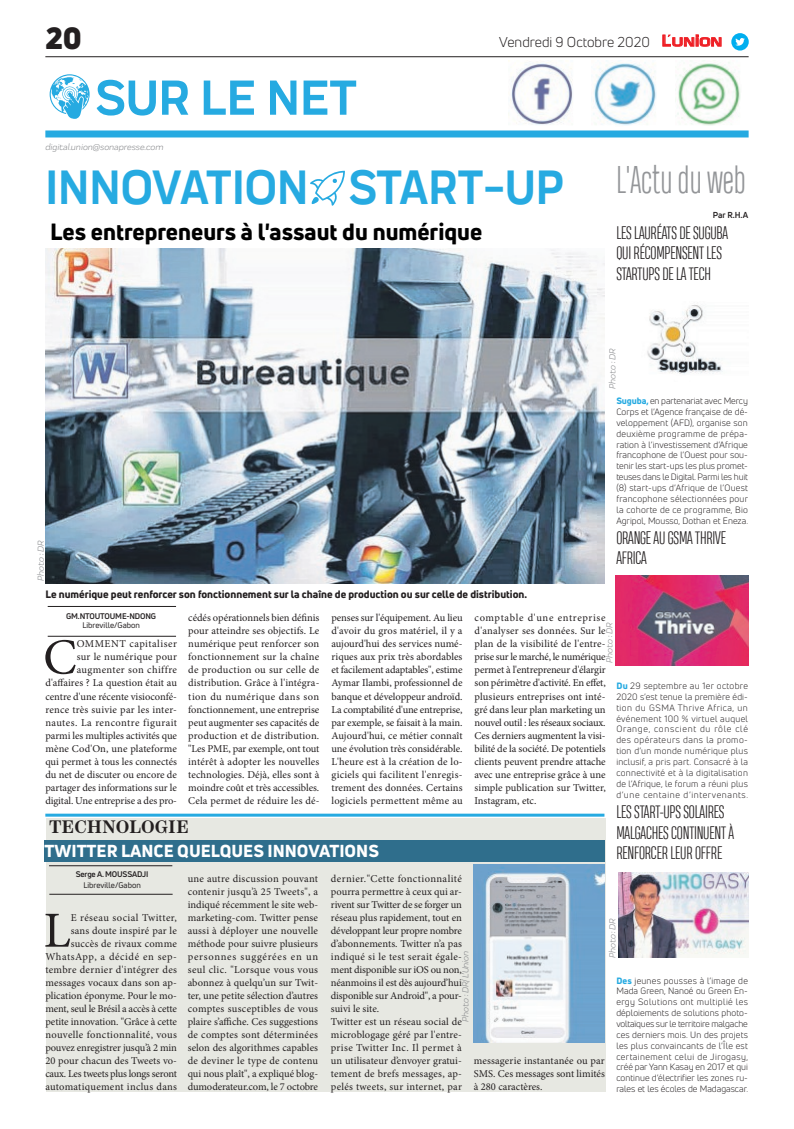
<style>
.page{position:relative;width:794px;height:1129px;background:#fff}
.page>*{position:absolute;margin:0;border:0;box-sizing:border-box;transform-origin:0 0}
.t1{font:700 51px "Praktika";color:#26aae1}
.t2{font:50.5px "Minion Pro";color:#231f20}
.t3{font:700 50px "Praktika";color:#26aae1;scale:.95 1}
.t4{font:900 30px "Uni Neue";color:#231f20}
.t5{font:800 23px "Uni Neue";color:#000}
.t6{font:600 18px "Scotch Text";color:#231f20}
.t7{font:300 17px/20.4px "Heading Compressed Pro";letter-spacing:-.01em;color:#231f20}
.t8{font:800 17px "Uni Neue";color:#fff}
.t9{font:14px "Uni Neue";color:#231f20}
.t10{font:10.5px/13px "Minion Pro";color:#231f20;text-align:justify}
.t11{font:800 10.5px "Uni Neue";color:#231f20}
.t12{font:9px/10.8px "Uni Neue";letter-spacing:.005em;color:#231f20;text-align:justify}
.t13{font:italic 9px "Praktika";color:#818386}
.t14{font:700 8.5px "Uni Neue";color:#231f20}
.t15{font:700 8px "Uni Neue";letter-spacing:-.02em;color:#231f20}
.t16{font:8px "Uni Neue";color:#231f20}
.s1{font-family:"Eurostile";font-weight:600;font-size:14.9px;color:#ee1d23}
.s2{font-family:"Eurostile";font-weight:600;font-size:11.4px;color:#ee1d23}
.s3{font-weight:800;color:#26aae1}
</style>
<div class="page">
<hr style="left:45px;top:56px;width:703px;height:1px;background:#231f20">
<div style="left:45px;top:130px;width:703px;height:7px;background:#26aae1"></div>
<svg style="left:662px;top:34px;width:60px;height:13px"></svg>
<div style="left:731px;top:33px;width:17px;height:18px;background:#00aeef;border-radius:50%"></div>
<svg style="left:735px;top:38px;width:10px;height:8px"></svg>
<img style="left:508px;top:62px;width:65px;height:63px">
<img style="left:593px;top:62px;width:64px;height:64px">
<img style="left:675px;top:62px;width:66px;height:64px">
<svg style="left:50px;top:74px;width:40px;height:45px"></svg>
<hr style="left:45px;top:813px;width:559px;height:3px;background:#26aae1">
<div style="left:46px;top:818px;width:559px;height:273px;background:#e7e8e2"></div>
<svg style="left:310px;top:171px;width:35px;height:35px"></svg>
<img style="left:615px;top:575px;width:133px;height:90px">
<img style="left:618px;top:872px;width:130px;height:85px">
<img style="left:647px;top:305px;width:76px;height:69px">
<hr style="left:48px;top:635px;width:128px;height:1px;background:#231f20">
<hr style="left:48px;top:606px;width:128px;height:1px;background:#231f20">
<img style="left:45px;top:248px;width:560px;height:335px">
<div style="left:45px;top:839px;width:560px;height:22px;background:#2f6e8c"></div>
<hr style="left:49px;top:893px;width:124px;height:1px;background:#231f20">
<hr style="left:49px;top:865px;width:123px;height:1px;background:#231f20">
<img style="left:473px;top:864px;width:132px;height:178px">
<h3 class="t4" style="left:45px;top:17px;width:38px">20</h3>
<h3 class="t9" style="left:499px;top:33px;width:224px">Vendredi 9 Octobre 2020 <span class="s1">L</span><span class="s2">UNION</span></h3>
<h1 class="t1" style="left:95px;top:57px;width:263px">SUR LE NET</h1>
<p class="t13" style="left:45px;top:140px;width:120px">digital.union@sonapresse.com</p>
<h3 class="t3" style="left:45px;top:147px;width:738px">INNOVATION START-UP <sup>L'Actu</sup> <sup>du</sup> <sup>web</sup></h3>
<p class="t14" style="left:712px;top:210px;width:37px">Par R.H.A</p>
<h3 class="t7" style="left:616px;top:224px;width:113px">LES LAURÉATS DE SUGUBA<br>QUI RÉCOMPENSENT LES<br>STARTUPS DE LA TECH</h3>
<h3 class="t5" style="left:50px;top:216px;width:433px">Les entrepreneurs à l'assaut du numérique</h3>
<p class="t13" style="left:35px;top:580px;width:41px;rotate:-90deg">Photo : DR</p>
<p class="t11" style="left:45px;top:587px;width:483px">Le numérique peut renforcer son fonctionnement sur la chaîne de production ou sur celle de distribution.</p>
<p class="t13" style="left:606px;top:388px;width:41px;rotate:-90deg">Photo : DR</p>
<p class="t12" style="left:616px;top:395px;width:133px"><span class="s3">Suguba,</span> en partenariat avec Mercy Corps et l’Agence française de dé&shy;veloppement (AFD), organise son deuxième programme de prépa&shy;ration à l’investissement d’Afrique francophone de l’Ouest pour sou&shy;tenir les start-ups les plus promet&shy;teuses dans le Digital. Parmi les huit (8) start-ups d’Afrique de l’Ouest francophone sélectionnées pour la cohorte de ce programme, Bio Agripol, Mousso, Dothan et Eneza.</p>
<h3 class="t7" style="left:616px;top:529px;width:111px">ORANGE AU GSMA THRIVE<br>AFRICA</h3>
<p class="t15" style="left:66px;top:611px;width:91px">GM.NTOUTOUME-NDONG</p>
<p class="t16" style="left:82px;top:620px;width:59px">Libreville/Gabon</p>
<p class="t10" style="left:188px;top:611px;width:133px">cédés opérationnels bien définis pour atteindre ses objectifs. Le numérique peut renforcer son fonctionnement sur la chaîne de production ou sur celle de distribution. Grâce à l'intégra&shy;tion du numérique dans son fonctionnement, une entreprise peut augmenter ses capacités de production et de distribution. "Les PME, par exemple, ont tout intérêt à adopter les nouvelles technologies. Déjà, elles sont à moindre coût et très accessibles.<br>Cela permet de réduire les dé-</p>
<p class="t10" style="left:331px;top:611px;width:133px">penses sur l'équipement. Au lieu d'avoir du gros matériel, il y a aujourd'hui des services numé&shy;riques aux prix très abordables et facilement adaptables", estime Aymar Ilambi, professionnel de banque et développeur androïd.<br>La comptabilité d'une entreprise, par exemple, se faisait à la main.<br>Aujourd'hui, ce métier connaît une évolution très considérable.<br>L'heure est à la création de lo&shy;giciels qui facilitent l'enregis&shy;trement des données. Certains logiciels permettent même au</p>
<p class="t10" style="left:474px;top:611px;width:133px">comptable d'une entreprise d'analyser ses données. Sur le plan de la visibilité de l'entre&shy;prise sur le marché, le numérique permet à l'entrepreneur d'élargir son périmètre d'activité. En effet, plusieurs entreprises ont inté&shy;gré dans leur plan marketing un nouvel outil : les réseaux sociaux.<br>Ces derniers augmentent la visi&shy;bilité de la société. De potentiels clients peuvent prendre attache avec une entreprise grâce à une simple publication sur Twitter, Instagram, etc.</p>
<p class="t13" style="left:603px;top:662px;width:41px;rotate:-90deg">Photo : DR</p>
<h2 class="t2" style="left:43px;top:623px;width:35px">C</h2>
<p class="t10" style="left:45px;top:637px;width:133px;text-align:right">OMMENT capitaliser<br>sur le numérique pour augmenter son chiffre d'affaires ? La question était au centre d'une récente visioconfé&shy;rence très suivie par les inter&shy;nautes. La rencontre figurait parmi les multiples activités que mène Cod'On, une plateforme qui permet à tous les connectés du net de discuter ou encore de partager des informations sur le digital. Une entreprise a des pro-</p>
<p class="t12" style="left:616px;top:680px;width:133px"><span class="s3">Du</span> 29 septembre au 1er octobre 2020 s’est tenue la première édi&shy;tion du GSMA Thrive Africa, un événement 100 % virtuel auquel Orange, conscient du rôle clé des opérateurs dans la promo&shy;tion d’un monde numérique plus inclusif, a pris part. Consacré à la connectivité et à la digitalisation de l’Afrique, le forum a réuni plus d’une centaine d’intervenants.</p>
<h3 class="t7" style="left:616px;top:803px;width:119px">LES START-UPS SOLAIRES<br>MALGACHES CONTINUENT À<br>RENFORCER LEUR OFFRE</h3>
<h3 class="t6" style="left:49px;top:816px;width:141px">TECHNOLOGIE</h3>
<p class="t15" style="left:76px;top:869px;width:74px">Serge A. MOUSSADJI</p>
<p class="t16" style="left:83px;top:879px;width:59px">Libreville/Gabon</p>
<h3 class="t8" style="left:45px;top:839px;width:336px">TWITTER LANCE QUELQUES INNOVATIONS</h3>
<p class="t10" style="left:188px;top:871px;width:132px">une autre discussion pouvant contenir jusqu’à 25 Tweets", a indiqué récemment le site web&shy;marketing-com. Twitter pense aussi à déployer une nouvelle méthode pour suivre plusieurs personnes suggérées en un seul clic. "Lorsque vous vous abonnez à quelqu’un sur Twit&shy;ter, une petite sélection d’autres comptes susceptibles de vous plaire s’affiche. Ces suggestions de comptes sont déterminées selon des algorithmes capables de deviner le type de contenu qui nous plaît", a expliqué blog&shy;dumoderateur.com, le 7 octobre</p>
<p class="t10" style="left:331px;top:871px;width:132px;text-align:left">dernier."Cette fonctionnalité pourra permettre à ceux qui ar&shy;rivent sur Twitter de se forger un réseau plus rapidement, tout en développant leur propre nombre d’abonnements. Twitter n’a pas indiqué si le test serait égale&shy;ment disponible sur iOS ou non, néanmoins il est dès aujourd’hui disponible sur Android", a pour&shy;suivi le site.<br>Twitter est un réseau social de microblogage géré par l'entre&shy;prise Twitter Inc. Il permet à un utilisateur d’envoyer gratui&shy;tement de brefs messages, ap&shy;pelés tweets, sur internet, par</p>
<p class="t10" style="left:45px;top:910px;width:133px;text-align:right">E réseau social Twitter,<br>sans doute inspiré par le succès de rivaux comme<br>WhatsApp, a décidé en sep&shy;tembre dernier d'intégrer des messages vocaux dans son ap&shy;plication éponyme. Pour le mo&shy;ment, seul le Brésil a accès à cette petite innovation. "Grâce à cette nouvelle fonctionnalité, vous pouvez enregistrer jusqu’à 2 min<br>20 pour chacun des Tweets vo&shy;caux. Les tweets plus longs seront automatiquement inclus dans</p>
<h2 class="t2" style="left:44px;top:896px;width:29px">L</h2>
<p class="t13" style="left:606px;top:957px;width:41px;rotate:-90deg">Photo : DR</p>
<p class="t13" style="left:459px;top:1021px;width:73px;rotate:-90deg">Photo : DR/ L’Union</p>
<p class="t12" style="left:616px;top:974px;width:133px"><span class="s3">Des</span> jeunes pousses à l’image de Mada Green, Nanoé ou Green En&shy;ergy Solutions ont multiplié les déploiements de solutions photo&shy;voltaïques sur le territoire malgache ces derniers mois. Un des projets les plus convaincants de l’Île est certainement celui de Jirogasy, créé par Yann Kasay en 2017 et qui continue d’électrifier les zones ru&shy;rales et les écoles de Madagascar.</p>
<p class="t10" style="left:474px;top:1053px;width:132px">messagerie instantanée ou par SMS. Ces messages sont limités à 280 caractères.</p>
</div>
